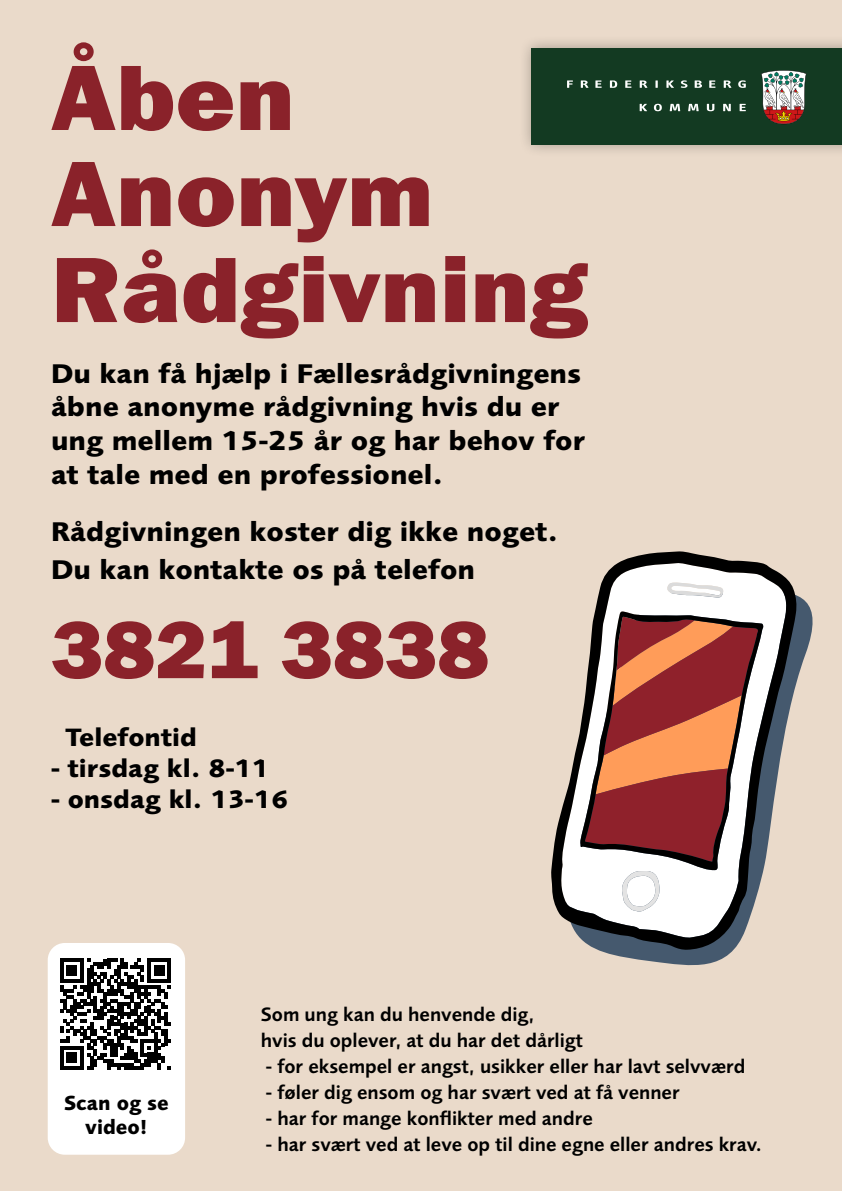
<style>
.page{position:relative;width:842px;height:1191px;background:#eadaca}
.page>*{position:absolute;margin:0;border:0;box-sizing:border-box;transform-origin:0 0}
.Text{font:800 96px "Franklin Gothic";color:#8a222a;scale:1.06 1}
.Text-2{font:800 84px "Franklin Gothic";color:#8a222a;scale:1.06 1}
.Text-3{font:700 28px "Foundry Sans";color:#000;scale:1.06 1}
.Text-4{font:700 26px "Foundry Sans";color:#000;scale:1.06 1}
.t1{font:700 21px "Foundry Sans";color:#000}
.text_2{font:20px "Foundry Sans Demi";color:#000}
</style>
<div class="page">
<div style="left:518px;top:35px;width:324px;height:123px;background:#000;opacity:.3"></div>
<div style="left:531px;top:48px;width:311px;height:96px;background:#133a22"></div>
<svg style="left:567px;top:80px;width:6px;height:8px"></svg>
<svg style="left:581px;top:80px;width:7px;height:8px"></svg>
<svg style="left:595px;top:80px;width:7px;height:8px"></svg>
<svg style="left:610px;top:80px;width:7px;height:8px"></svg>
<svg style="left:625px;top:80px;width:6px;height:8px"></svg>
<svg style="left:640px;top:80px;width:7px;height:8px"></svg>
<svg style="left:655px;top:80px;width:3px;height:8px"></svg>
<svg style="left:666px;top:80px;width:8px;height:8px"></svg>
<svg style="left:681px;top:80px;width:6px;height:8px"></svg>
<svg style="left:695px;top:80px;width:7px;height:8px"></svg>
<svg style="left:709px;top:80px;width:6px;height:8px"></svg>
<svg style="left:724px;top:80px;width:7px;height:8px"></svg>
<svg style="left:738px;top:80px;width:8px;height:8px"></svg>
<svg style="left:640px;top:104px;width:7px;height:7px"></svg>
<svg style="left:654px;top:104px;width:8px;height:7px"></svg>
<svg style="left:670px;top:104px;width:10px;height:7px"></svg>
<svg style="left:688px;top:104px;width:11px;height:7px"></svg>
<svg style="left:707px;top:104px;width:7px;height:7px"></svg>
<svg style="left:723px;top:104px;width:8px;height:7px"></svg>
<svg style="left:740px;top:104px;width:6px;height:7px"></svg>
<svg style="left:761px;top:70px;width:45px;height:54px;background:#a19288"></svg>
<svg style="left:598px;top:595px;width:215px;height:371px"></svg>
<svg style="left:551px;top:551px;width:246px;height:399px"></svg>
<svg style="left:580px;top:611px;width:184px;height:259px;background:#aa695f"></svg>
<svg style="left:621px;top:871px;width:39px;height:41px;background:#f2f2f2"></svg>
<svg style="left:666px;top:582px;width:58px;height:16px"></svg>
<div style="left:48px;top:943px;width:137px;height:211px;background:#fff;border-radius:17px"></div>
<svg style="left:60px;top:958px;width:111px;height:111px"></svg>
<p class="Text" style="left:51px;top:36px;width:232px">Åben</p>
<p class="Text" style="left:51px;top:132px;width:363px">Anonym</p>
<p class="Text" style="left:51px;top:228px;width:508px">Rådgivning</p>
<p class="Text-3" style="left:51px;top:357px;width:502px">Du kan få hjælp i Fællesrådgivningens</p>
<p class="Text-3" style="left:51px;top:390px;width:481px">åbne anonyme rådgivning hvis du er</p>
<p class="Text-3" style="left:51px;top:424px;width:505px">ung mellem 15-25 år og har behov for</p>
<p class="Text-3" style="left:51px;top:458px;width:371px">at tale med en professionel.</p>
<p class="Text-3" style="left:51px;top:515px;width:480px">Rådgivningen koster dig ikke noget.</p>
<p class="Text-3" style="left:51px;top:553px;width:401px">Du kan kontakte os på telefon</p>
<p class="Text-2" style="left:51px;top:595px;width:415px">3821 3838</p>
<p class="Text-4" style="left:66px;top:721px;width:125px">Telefontid</p>
<p class="Text-4" style="left:51px;top:752px;width:207px">- tirsdag kl. 8-11</p>
<p class="Text-4" style="left:51px;top:784px;width:225px">- onsdag kl. 13-16</p>
<p class="t1" style="left:64px;top:1090px;width:106px">Scan og se</p>
<p class="t1" style="left:85px;top:1115px;width:64px">video!</p>
<p class="text_2" style="left:261px;top:1002px;width:275px">Som ung kan du henvende dig,</p>
<p class="text_2" style="left:261px;top:1028px;width:324px">hvis du oplever, at du har det dårligt</p>
<p class="text_2" style="left:266px;top:1054px;width:481px">- for eksempel er angst, usikker eller har lavt selvværd</p>
<p class="text_2" style="left:266px;top:1080px;width:415px">- føler dig ensom og har svært ved at få venner</p>
<p class="text_2" style="left:266px;top:1106px;width:328px">- har for mange konflikter med andre</p>
<p class="text_2" style="left:266px;top:1132px;width:498px">- har svært ved at leve op til dine egne eller andres krav.</p>
</div>
